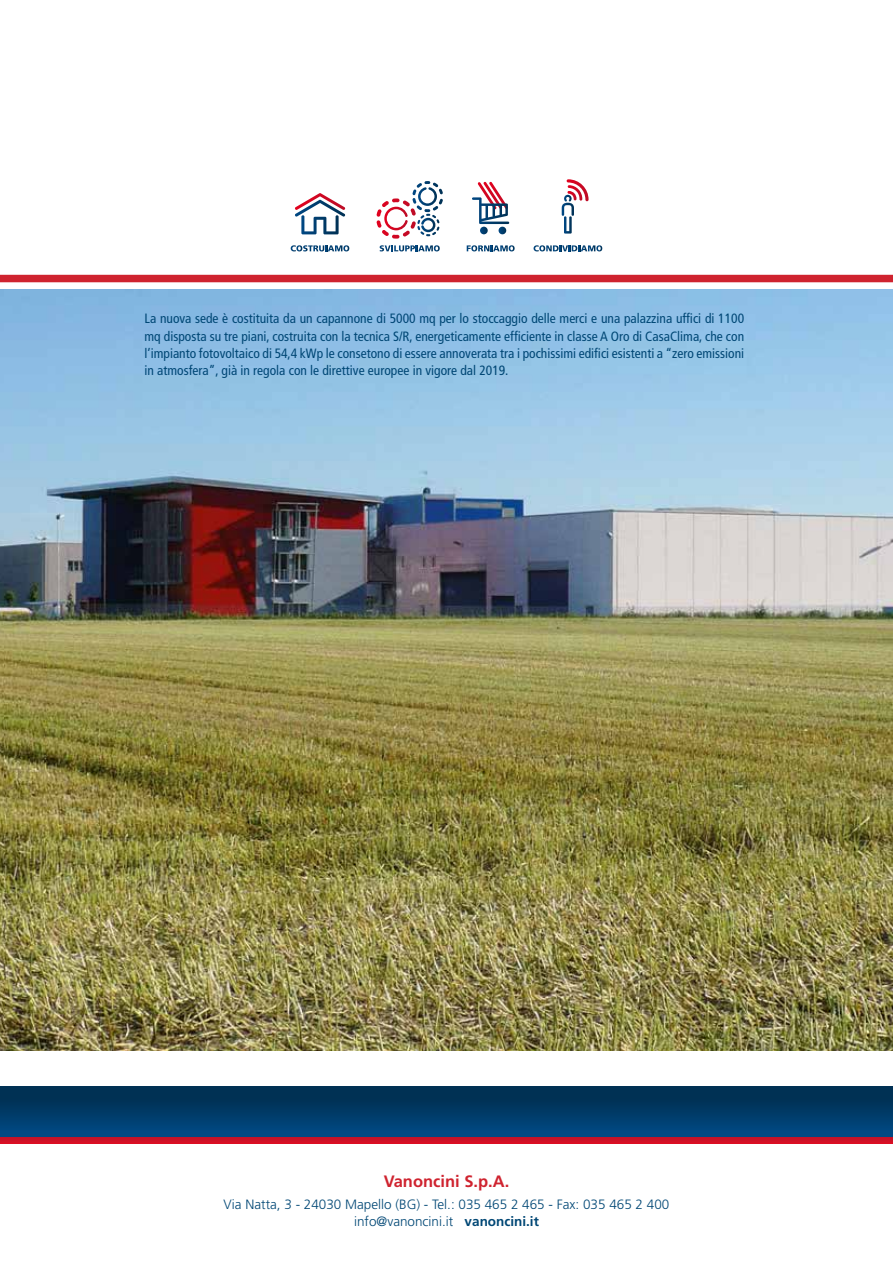
<style>
.page{position:relative;width:893px;height:1263px;background:#fff}
.page>*{position:absolute;margin:0;border:0;box-sizing:border-box;transform-origin:0 0}
.t1{font:700 16.5px "Frutiger";color:#cf232f}
.t2{font:condensed 13.5px/17.2px "Frutiger";color:#004775;text-align:justify}
.t3{font:300 13.5px/16.2px "Frutiger";color:#004775;text-align:center}
.s1{font-weight:700}
</style>
<div class="page">
<img style="left:0;top:290px;width:893px;height:760px">
<div style="left:0;top:275px;width:893px;height:7px;background:#cf232f"></div>
<svg style="left:376px;top:181px;width:67px;height:58px"></svg>
<svg style="left:380px;top:245px;width:60px;height:6px"></svg>
<svg style="left:562px;top:179px;width:27px;height:55px"></svg>
<svg style="left:534px;top:245px;width:68px;height:6px"></svg>
<svg style="left:472px;top:182px;width:37px;height:52px"></svg>
<svg style="left:467px;top:245px;width:48px;height:6px"></svg>
<svg style="left:295px;top:193px;width:50px;height:41px"></svg>
<svg style="left:291px;top:245px;width:58px;height:6px"></svg>
<div style="left:0;top:1136px;width:893px;height:8px;background:#cb1026"></div>
<div style="left:0;top:1086px;width:893px;height:50px;background:linear-gradient(to bottom,#002b49,#004983)"></div>
<p class="t2" style="left:145px;top:310px;width:601px">La nuova sede è costituita da un capannone di 5000 mq per lo stoccaggio delle merci e una palazzina uffici di 1100 mq disposta su tre piani, costruita con la tecnica S/R, energeticamente efficiente in classe A Oro di CasaClima, che con l’impianto fotovoltaico di 54,4 kWp le consetono di essere annoverata tra i pochissimi edifici esistenti a “zero emissioni in atmosfera”, già in regola con le direttive europee in vigore dal 2019.</p>
<p class="t1" style="left:384px;top:1171px;width:127px">Vanoncini S.p.A.</p>
<p class="t3" style="left:224px;top:1196px;width:447px">Via Natta, 3 - 24030 Mapello (BG) - Tel.: 035 465 2 465 - Fax: 035 465 2 400 info@vanoncini.it <span class="s1">vanoncini.it</span></p>
</div>
